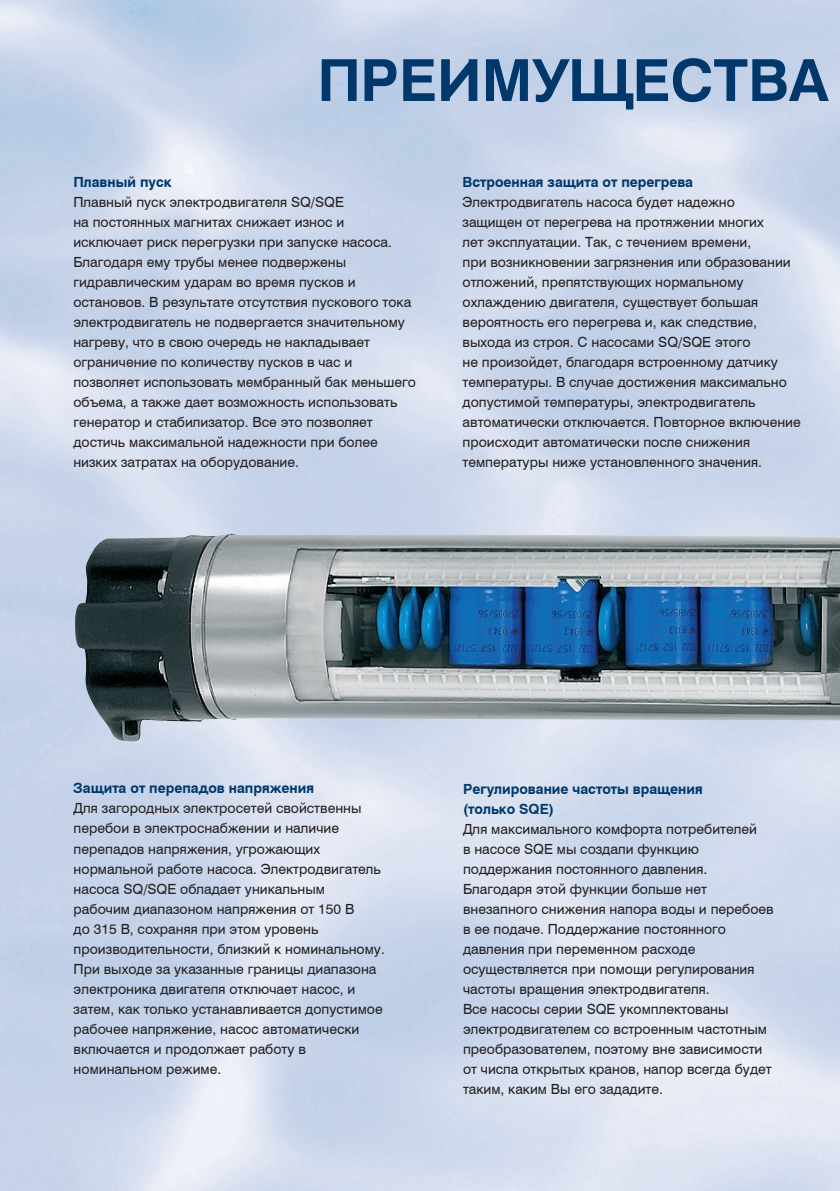
<style>
.page{position:relative;width:840px;height:1191px;background:#fff}
.page>*{position:absolute;margin:0;border:0;box-sizing:border-box;transform-origin:0 0}
.t1{font:700 58px "Swiss 721 BT";color:#00386c}
.t2{font:14px/20px "Swiss 721 BT";color:#231f20}
.t3{font:700 14px/20px "Swiss 721 BT";color:#00386c}
</style>
<div class="page">
<img style="left:75px;top:534px;width:764px;height:207px">
<h1 class="t1" style="left:317px;top:40px;width:512px">ПРЕИМУЩЕСТВА</h1>
<p class="t3" style="left:73px;top:171px;width:100px">Плавный пуск</p>
<p class="t2" style="left:73px;top:191px;width:344px">Плавный пуск электродвигателя SQ/SQE<br>на постоянных магнитах снижает износ и исключает риск перегрузки при запуске насоса.<br>Благодаря ему трубы менее подвержены гидравлическим ударам во время пусков и остановов. В результате отсутствия пускового тока электродвигатель не подвергается значительному нагреву, что в свою очередь не накладывает ограничение по количеству пусков в час и позволяет использовать мембранный бак меньшего объема, а также дает возможность использовать генератор и стабилизатор. Все это позволяет достичь максимальной надежности при более низких затратах на оборудование.</p>
<p class="t3" style="left:462px;top:171px;width:232px">Встроенная защита от перегрева</p>
<p class="t2" style="left:462px;top:191px;width:339px">Электродвигатель насоса будет надежно<br>защищен от перегрева на протяжении многих<br>лет эксплуатации. Так, с течением времени,<br>при возникновении загрязнения или образовании отложений, препятствующих нормальному охлаждению двигателя, существует большая вероятность его перегрева и, как следствие, выхода из строя. С насосами SQ/SQE этого<br>не произойдет, благодаря встроенному датчику температуры. В случае достижения максимально допустимой температуры, электродвигатель автоматически отключается. Повторное включение происходит автоматически после снижения температуры ниже установленного значения.</p>
<p class="t3" style="left:74px;top:778px;width:242px">Защита от перепадов напряжения</p>
<p class="t2" style="left:74px;top:798px;width:312px">Для загородных электросетей свойственны перебои в электроснабжении и наличие перепадов напряжения, угрожающих нормальной работе насоса. Электродвигатель насоса SQ/SQE обладает уникальным рабочим диапазоном напряжения от 150 В<br>до 315 В, сохраняя при этом уровень производительности, близкий к номинальному.<br>При выходе за указанные границы диапазона электроника двигателя отключает насос, и затем, как только устанавливается допустимое рабочее напряжение, насос автоматически включается и продолжает работу в номинальном режиме.</p>
<p class="t3" style="left:462px;top:778px;width:241px">Регулирование частоты вращения (только SQE)</p>
<p class="t2" style="left:462px;top:818px;width:312px">Для максимального комфорта потребителей<br>в насосе SQE мы создали функцию поддержания постоянного давления.<br>Благодаря этой функции больше нет внезапного снижения напора воды и перебоев в ее подаче. Поддержание постоянного давления при переменном расходе осуществляется при помощи регулирования частоты вращения электродвигателя.<br>Все насосы серии SQE укомплектованы электродвигателем со встроенным частотным преобразователем, поэтому вне зависимости от числа открытых кранов, напор всегда будет таким, каким Вы его зададите.</p>
</div>
